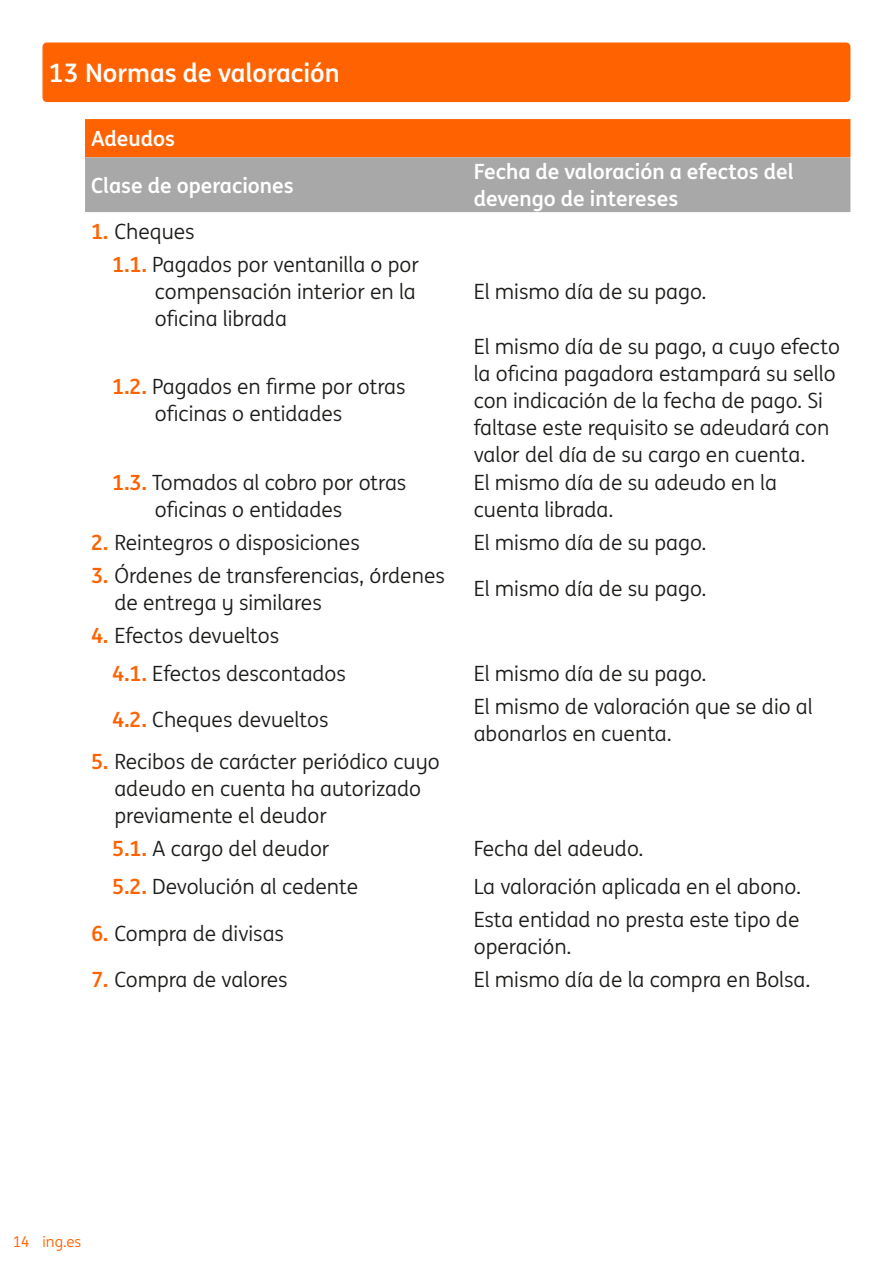
<style>
.page{position:relative;width:893px;height:1263px;background:#fff}
.page>*{position:absolute;margin:0;border:0;box-sizing:border-box;transform-origin:0 0}
.t1{font:700 25.5px "ING Me";color:#fff}
.t2{font:21px/27px "ING Me";color:#1d1d1b}
.t3{font:700 21px/27px "ING Me";color:#fff}
.t4{font:15px "ING Me";color:#ff6200}
.s1{font-weight:700;color:#ff6200}
</style>
<div class="page">
<div style="left:43px;top:43px;width:807px;height:59px;background:#ff6200;border-radius:4px"></div>
<svg style="left:85px;top:119px;width:765px;height:93px;background:#cb8b63"></svg>
<p class="t1" style="left:49px;top:52px;width:292px">13 Normas de valoración</p>
<p class="t3" style="left:91px;top:124px;width:85px">Adeudos</p>
<p class="t3" style="left:91px;top:170px;width:204px">Clase de operaciones</p>
<p class="t3" style="left:474px;top:157px;width:321px">Fecha de valoración a efectos del devengo de intereses</p>
<p class="t2" style="left:112px;top:214px;width:308px;line-height:33px;text-indent:-21px"><span class="s1">1.</span> Cheques<br><span class="s1">1.1.</span> Pagados por ventanilla o por</p>
<p class="t2" style="left:155px;top:277px;width:262px">compensación interior en la oficina librada</p>
<p class="t2" style="left:474px;top:277px;width:234px">El mismo día de su pago.</p>
<p class="t2" style="left:155px;top:372px;width:252px;text-indent:-43px"><span class="s1">1.2.</span> Pagados en firme por otras oficinas o entidades</p>
<p class="t2" style="left:474px;top:332px;width:368px">El mismo día de su pago, a cuyo efecto la oficina pagadora estampará su sello con indicación de la fecha de pago. Si faltase este requisito se adeudará con valor del día de su cargo en cuenta.</p>
<p class="t2" style="left:155px;top:468px;width:253px;text-indent:-43px"><span class="s1">1.3.</span> Tomados al cobro por otras oficinas o entidades</p>
<p class="t2" style="left:474px;top:468px;width:305px">El mismo día de su adeudo en la cuenta librada.</p>
<p class="t2" style="left:91px;top:528px;width:270px"><span class="s1">2.</span> Reintegros o disposiciones</p>
<p class="t2" style="left:474px;top:528px;width:234px">El mismo día de su pago.</p>
<p class="t2" style="left:114px;top:561px;width:332px;text-indent:-23px"><span class="s1">3.</span> Órdenes de transferencias, órdenes de entrega y similares</p>
<p class="t2" style="left:474px;top:574px;width:234px">El mismo día de su pago.</p>
<p class="t2" style="left:112px;top:615px;width:235px;line-height:38.2px;text-indent:-21px"><span class="s1">4.</span> Efectos devueltos<br><span class="s1">4.1.</span> Efectos descontados</p>
<p class="t2" style="left:112px;top:705px;width:218px"><span class="s1">4.2.</span> Cheques devueltos</p>
<p class="t2" style="left:474px;top:659px;width:234px">El mismo día de su pago.</p>
<p class="t2" style="left:474px;top:692px;width:340px">El mismo de valoración que se dio al abonarlos en cuenta.</p>
<p class="t2" style="left:114px;top:747px;width:327px;text-indent:-23px"><span class="s1">5.</span> Recibos de carácter periódico cuyo adeudo en cuenta ha autorizado previamente el deudor</p>
<p class="t2" style="left:112px;top:834px;width:219px"><span class="s1">5.1.</span> A cargo del deudor</p>
<p class="t2" style="left:474px;top:834px;width:171px">Fecha del adeudo.</p>
<p class="t2" style="left:112px;top:872px;width:247px"><span class="s1">5.2.</span> Devolución al cedente</p>
<p class="t2" style="left:474px;top:872px;width:329px">La valoración aplicada en el abono.</p>
<p class="t2" style="left:91px;top:919px;width:194px"><span class="s1">6.</span> Compra de divisas</p>
<p class="t2" style="left:474px;top:905px;width:327px">Esta entidad no presta este tipo de operación.</p>
<p class="t2" style="left:91px;top:965px;width:198px"><span class="s1">7.</span> Compra de valores</p>
<p class="t2" style="left:474px;top:965px;width:338px">El mismo día de la compra en Bolsa.</p>
<p class="t4" style="left:13px;top:1231px;width:70px">14 ing.es</p>
</div>
